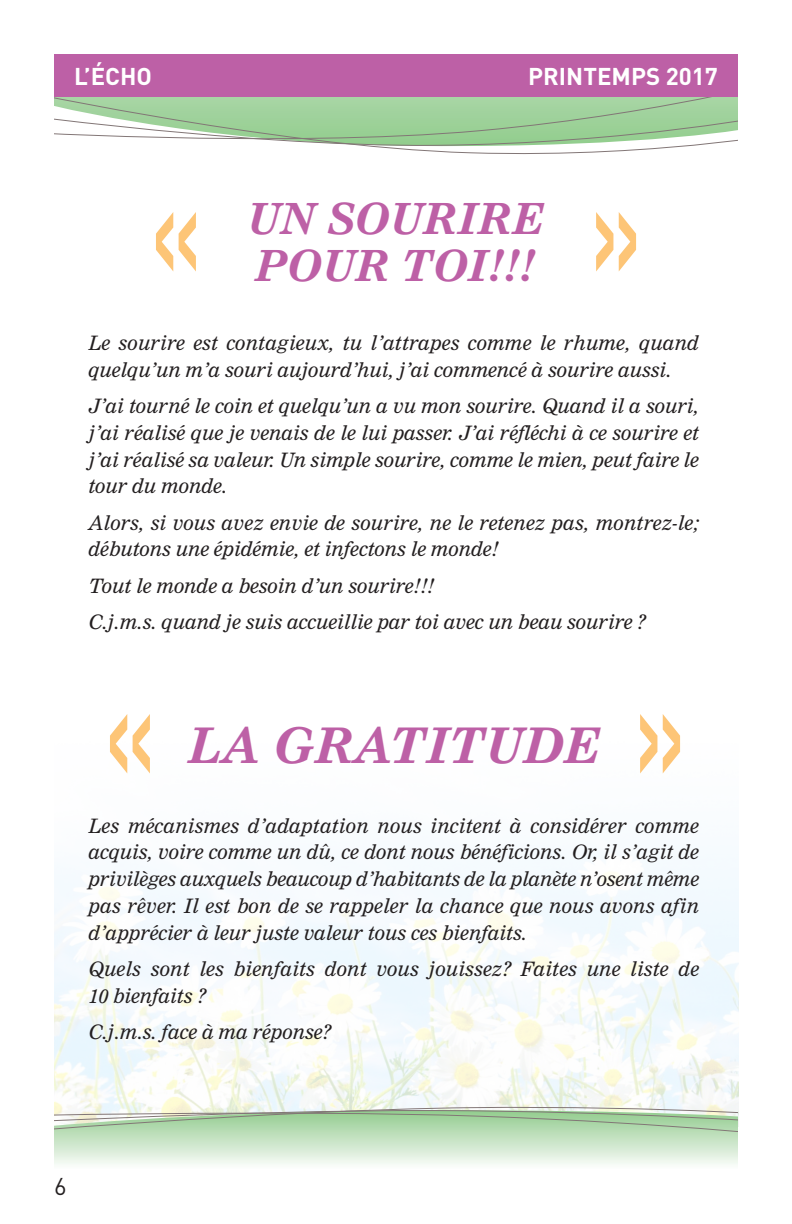
<style>
.page{position:relative;width:792px;height:1224px;background:#fff}
.page>*{position:absolute;margin:0;border:0;box-sizing:border-box;transform-origin:0 0}
.t1{font:176px "Helvetica";color:#fdc577;scale:.63 1}
.t2{font:italic 700 48px "Nimrod";color:#bd60a6}
.t3{font:italic 700 42px/47.4px "Nimrod";color:#bd60a6}
.t4{font:700 24px "DIN";color:#fff}
.t5{font:24px "DIN";color:#231f20}
.t6{font:italic 19.4px/26.8px "Nimrod";color:#231f20}
</style>
<div class="page">
<img style="left:54px;top:865px;width:684px;height:240px">
<svg style="left:410px;top:150px;width:229px;height:4px"></svg>
<svg style="left:54px;top:97px;width:684px;height:53px"></svg>
<div style="left:54px;top:54px;width:684px;height:43px;background:#bd60a6"></div>
<svg style="left:54px;top:1140px;width:684px;height:24px;background:#ddeedc"></svg>
<svg style="left:54px;top:1105px;width:684px;height:35px;background:#bad7b6"></svg>
<p class="t4" style="left:74px;top:62px;width:80px">L’ÉCHO</p>
<p class="t4" style="left:528px;top:62px;width:191px">PRINTEMPS 2017</p>
<h3 class="t3" style="left:246px;top:198px;width:298px">UN SOURIRE<br>POUR TOI!!!</h3>
<h1 class="t1" style="left:145px;top:164px;width:99px">«</h1>
<h1 class="t1" style="left:585px;top:164px;width:99px">»</h1>
<p class="t6" style="left:88px;top:331px;width:612px">Le sourire est contagieux, tu l’attrapes comme le rhume, quand quelqu’un m’a souri aujourd’hui, j’ai commencé à sourire aussi.</p>
<p class="t6" style="left:88px;top:394px;width:612px;text-align:justify">J’ai tourné le coin et quelqu’un a vu mon sourire. Quand il a souri, j’ai réalisé que je venais de le lui passer. J’ai réfléchi à ce sourire et j’ai réalisé sa valeur. Un simple sourire, comme le mien, peut faire le tour du monde.</p>
<p class="t6" style="left:88px;top:510px;width:612px">Alors, si vous avez envie de sourire, ne le retenez pas, montrez-le; débutons une épidémie, et infectons le monde!</p>
<p class="t6" style="left:88px;top:569px;width:559px;line-height:36.2px">Tout le monde a besoin d’un sourire!!!<br>C.j.m.s. quand je suis accueillie par toi avec un beau sourire ?</p>
<h1 class="t1" style="left:99px;top:666px;width:99px">«</h1>
<h2 class="t2" style="left:188px;top:726px;width:413px">LA GRATITUDE</h2>
<h1 class="t1" style="left:629px;top:666px;width:99px">»</h1>
<p class="t6" style="left:88px;top:814px;width:612px;text-align:justify">Les mécanismes d’adaptation nous incitent à considérer comme acquis, voire comme un dû, ce dont nous bénéficions. Or, il s’agit de privilèges auxquels beaucoup d’habitants de la planète n’osent même pas rêver. Il est bon de se rappeler la chance que nous avons afin d’apprécier à leur juste valeur tous ces bienfaits.</p>
<p class="t6" style="left:88px;top:957px;width:612px">Quels sont les bienfaits dont vous jouissez? Faites une liste de<br>10 bienfaits ?</p>
<p class="t6" style="left:88px;top:1020px;width:244px">C.j.m.s. face à ma réponse?</p>
<p class="t5" style="left:54px;top:1172px;width:14px">6</p>
</div>
